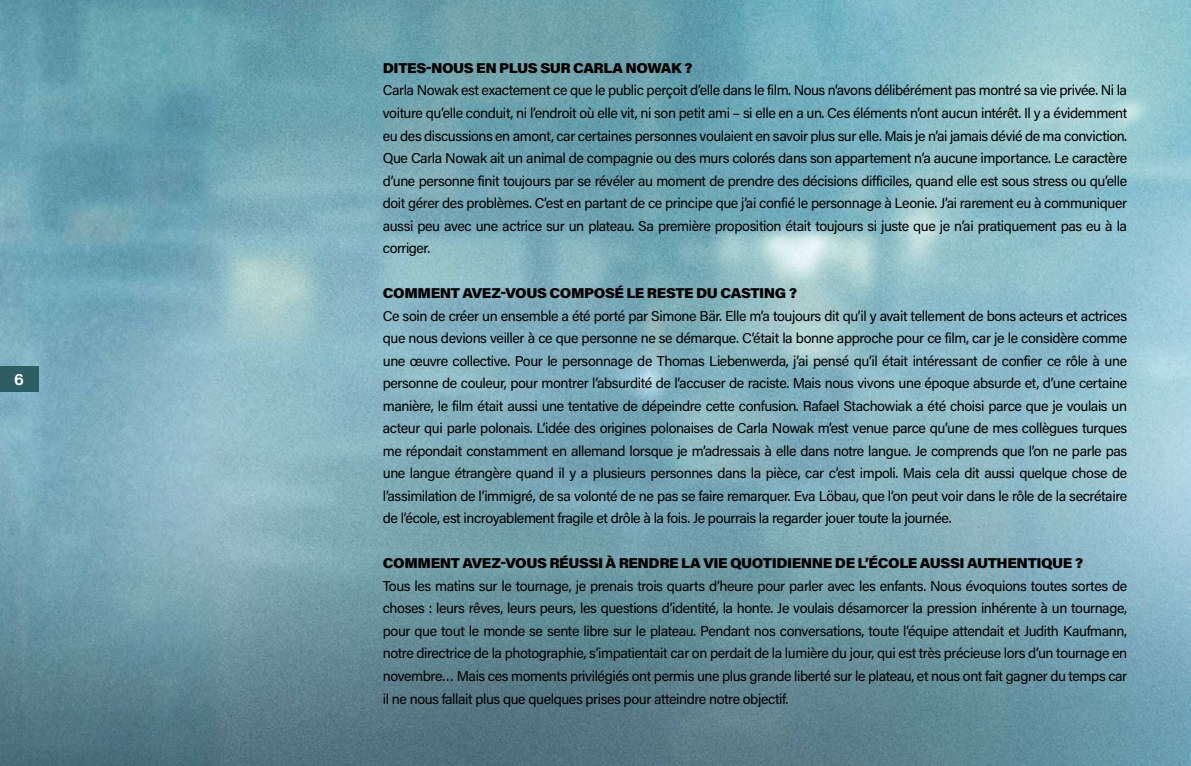
<style>
.page{position:relative;width:1191px;height:766px;background:#fff}
.page>*{position:absolute;margin:0;border:0;box-sizing:border-box;transform-origin:0 0}
.t1{font:600 16.5px "Acumin Pro";color:#fff;scale:1.05 1}
.t2{font:14.25px/22.5px "Acumin Pro";letter-spacing:-.03em;color:#000;text-align:justify}
.t3{font:900 14.25px "Acumin Pro";letter-spacing:-.03em;color:#000;scale:1.05 1}
</style>
<div class="page">
<img style="left:0;top:0;width:1191px;height:765px">
<div style="left:0;top:366px;width:38px;height:25px;background:#2c5e64"></div>
<p class="t1" style="left:14px;top:367px;width:11px">6</p>
<p class="t3" style="left:383px;top:58px;width:296px">DITES-NOUS EN PLUS SUR CARLA NOWAK ?</p>
<p class="t2" style="left:383px;top:79px;width:746px">Carla Nowak est exactement ce que le public perçoit d’elle dans le film. Nous n’avons délibérément pas montré sa vie privée. Ni la voiture qu’elle conduit, ni l’endroit où elle vit, ni son petit ami – si elle en a un. Ces éléments n’ont aucun intérêt. Il y a évidemment eu des discussions en amont, car certaines personnes voulaient en savoir plus sur elle. Mais je n’ai jamais dévié de ma conviction.<br>Que Carla Nowak ait un animal de compagnie ou des murs colorés dans son appartement n’a aucune importance. Le caractère d’une personne finit toujours par se révéler au moment de prendre des décisions difficiles, quand elle est sous stress ou qu’elle doit gérer des problèmes. C’est en partant de ce principe que j’ai confié le personnage à Leonie. J’ai rarement eu à communiquer aussi peu avec une actrice sur un plateau. Sa première proposition était toujours si juste que je n’ai pratiquement pas eu à la corriger.</p>
<p class="t3" style="left:383px;top:283px;width:396px">COMMENT AVEZ-VOUS COMPOSÉ LE RESTE DU CASTING ?</p>
<p class="t2" style="left:383px;top:304px;width:746px">Ce soin de créer un ensemble a été porté par Simone Bär. Elle m’a toujours dit qu’il y avait tellement de bons acteurs et actrices que nous devions veiller à ce que personne ne se démarque. C’était la bonne approche pour ce film, car je le considère comme une œuvre collective. Pour le personnage de Thomas Liebenwerda, j’ai pensé qu’il était intéressant de confier ce rôle à une personne de couleur, pour montrer l’absurdité de l’accuser de raciste. Mais nous vivons une époque absurde et, d’une certaine manière, le film était aussi une tentative de dépeindre cette confusion. Rafael Stachowiak a été choisi parce que je voulais un acteur qui parle polonais. L’idée des origines polonaises de Carla Nowak m’est venue parce qu’une de mes collègues turques me répondait constamment en allemand lorsque je m’adressais à elle dans notre langue. Je comprends que l’on ne parle pas une langue étrangère quand il y a plusieurs personnes dans la pièce, car c’est impoli. Mais cela dit aussi quelque chose de l’assimilation de l’immigré, de sa volonté de ne pas se faire remarquer. Eva Löbau, que l’on peut voir dans le rôle de la secrétaire de l’école, est incroyablement fragile et drôle à la fois. Je pourrais la regarder jouer toute la journée.</p>
<p class="t3" style="left:383px;top:553px;width:668px">COMMENT AVEZ-VOUS RÉUSSI À RENDRE LA VIE QUOTIDIENNE DE L’ÉCOLE AUSSI AUTHENTIQUE ?</p>
<p class="t2" style="left:383px;top:574px;width:746px">Tous les matins sur le tournage, je prenais trois quarts d’heure pour parler avec les enfants. Nous évoquions toutes sortes de choses : leurs rêves, leurs peurs, les questions d’identité, la honte. Je voulais désamorcer la pression inhérente à un tournage, pour que tout le monde se sente libre sur le plateau. Pendant nos conversations, toute l’équipe attendait et Judith Kaufmann, notre directrice de la photographie, s’impatientait car on perdait de la lumière du jour, qui est très précieuse lors d’un tournage en novembre… Mais ces moments privilégiés ont permis une plus grande liberté sur le plateau, et nous ont fait gagner du temps car il ne nous fallait plus que quelques prises pour atteindre notre objectif.</p>
</div>
